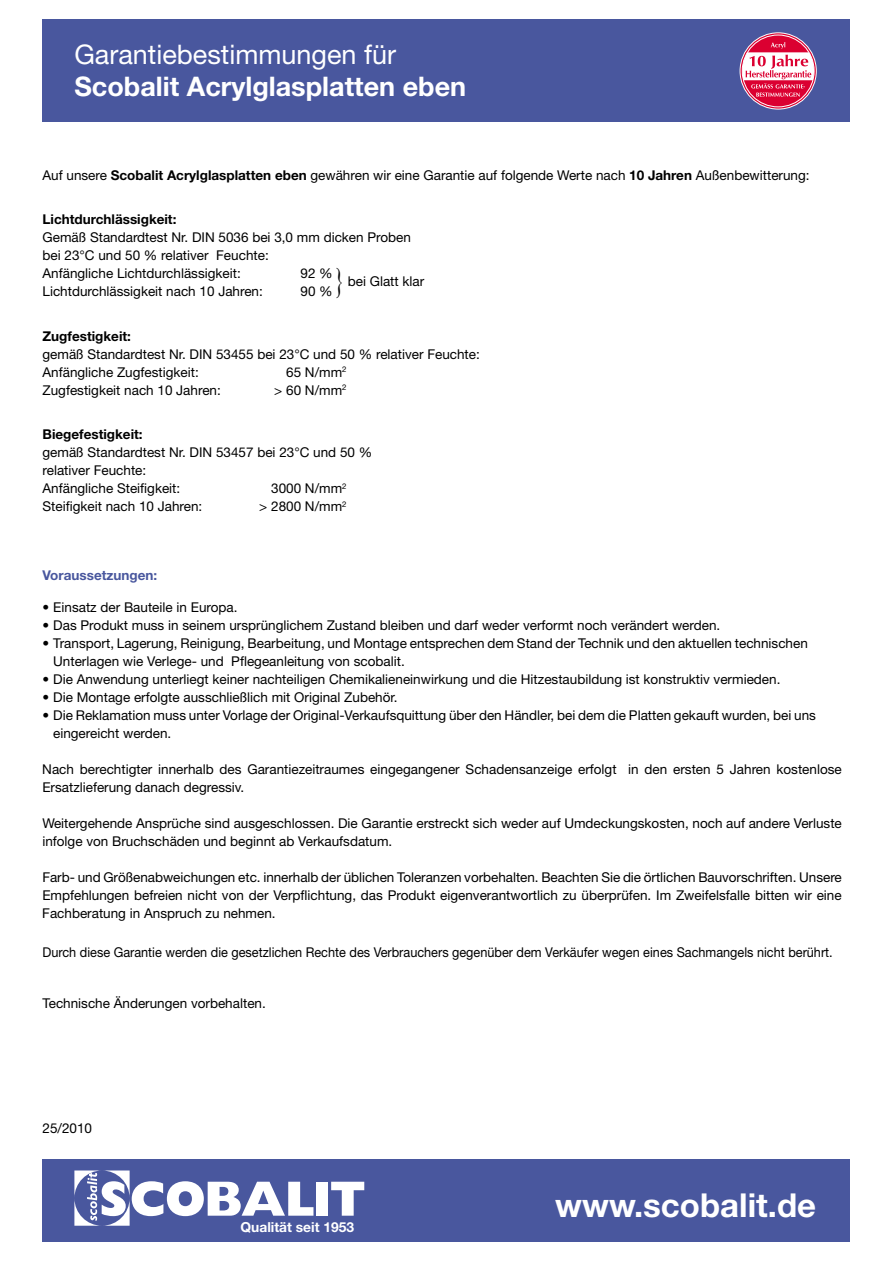
<style>
.page{position:relative;width:893px;height:1263px;background:#fff}
.page>*{position:absolute;margin:0;border:0;box-sizing:border-box;transform-origin:0 0}
.t1{font:700 33px "Helvetica Neue";color:#fff}
.t2{font:33px "Times New Roman";color:#000;scale:.6 1}
.t3{font:700 27px "Helvetica Neue";color:#fff}
.t4{font:27px "Helvetica Neue";color:#fff}
.t5{font:700 13.8px "Helvetica Neue";color:#fff}
.t6{font:13.65px "Helvetica Neue";color:#000}
.t7{font:13.5px/18px "Helvetica Neue";color:#000}
.t8{font:13.5px "Helvetica Neue";color:#000;scale:.94 1}
.t9{font:700 13.5px "Helvetica Neue";color:#000}
.t10{font:700 13.5px "Helvetica Neue";color:#49579e}
.s1{font-weight:700}
</style>
<div class="page">
<div style="left:43px;top:1159px;width:807px;height:83px;background:#49579e"></div>
<div style="left:43px;top:20px;width:807px;height:102px;background:#49579e"></div>
<svg style="left:74px;top:1170px;width:239px;height:56px"></svg>
<div style="left:316px;top:1182px;width:12px;height:34px;background:#fff"></div>
<svg style="left:331px;top:1182px;width:33px;height:34px"></svg>
<svg style="left:740px;top:33px;width:76px;height:76px"></svg>
<svg style="left:739px;top:42px;width:78px;height:55px;background:#db7a97"></svg>
<h2 class="t4" style="left:74px;top:38px;width:323px">Garantiebestimmungen für</h2>
<h2 class="t3" style="left:74px;top:70px;width:393px">Scobalit Acrylglasplatten eben</h2>
<p class="t7" style="left:43px;top:166px;width:769px">Auf unsere <span class="s1">Scobalit Acrylglasplatten eben</span> gewähren wir eine Garantie auf folgende Werte nach <span class="s1">10 Jahren</span> Außenbewitterung:</p>
<p class="t9" style="left:43px;top:211px;width:135px">Lichtdurchlässigkeit:</p>
<p class="t7" style="left:43px;top:228px;width:370px">Gemäß Standardtest Nr. DIN 5036 bei 3,0 mm dicken Proben bei 23°C und 50 % relativer Feuchte:<br>Anfängliche Lichtdurchlässigkeit:</p>
<p class="t7" style="left:301px;top:264px;width:34px">92 %</p>
<h1 class="t2" style="left:335px;top:258px;width:17px">}</h1>
<p class="t7" style="left:348px;top:272px;width:78px">bei Glatt klar</p>
<p class="t7" style="left:43px;top:282px;width:222px">Lichtdurchlässigkeit nach 10 Jahren:</p>
<p class="t7" style="left:301px;top:282px;width:34px">90 %</p>
<p class="t9" style="left:43px;top:328px;width:90px">Zugfestigkeit:</p>
<p class="t7" style="left:43px;top:345px;width:439px">gemäß Standardtest Nr. DIN 53455 bei 23°C und 50 % relativer Feuchte:<br>Anfängliche Zugfestigkeit:</p>
<p class="t7" style="left:286px;top:363px;width:62px">65 N/mm<sup>2</sup></p>
<p class="t7" style="left:43px;top:381px;width:180px">Zugfestigkeit nach 10 Jahren:</p>
<p class="t7" style="left:274px;top:381px;width:74px">&gt; 60 N/mm<sup>2</sup></p>
<p class="t9" style="left:43px;top:426px;width:102px">Biegefestigkeit:</p>
<p class="t7" style="left:43px;top:443px;width:331px">gemäß Standardtest Nr. DIN 53457 bei 23°C und 50 % relativer Feuchte:<br>Anfängliche Steifigkeit:</p>
<p class="t7" style="left:271px;top:479px;width:77px">3000 N/mm<sup>2</sup></p>
<p class="t7" style="left:43px;top:497px;width:161px">Steifigkeit nach 10 Jahren:</p>
<p class="t7" style="left:259px;top:497px;width:89px">&gt; 2800 N/mm<sup>2</sup></p>
<p class="t10" style="left:43px;top:566px;width:116px">Voraussetzungen:</p>
<p class="t7" style="left:43px;top:598px;width:197px">• Einsatz der Bauteile in Europa.</p>
<p class="t7" style="left:43px;top:616px;width:679px">• Das Produkt muss in seinem ursprünglichem Zustand bleiben und darf weder verformt noch verändert werden.</p>
<p class="t7" style="left:53px;top:634px;width:756px;text-indent:-11px">• Transport, Lagerung, Reinigung, Bearbeitung, und Montage entsprechen dem Stand der Technik und den aktuellen technischen<br>Unterlagen wie Verlege- und Pflegeanleitung von scobalit.</p>
<p class="t7" style="left:42px;top:670px;width:739px">• Die Anwendung unterliegt keiner nachteiligen Chemikalieneinwirkung und die Hitzestaubildung ist konstruktiv vermieden.</p>
<p class="t7" style="left:42px;top:688px;width:357px">• Die Montage erfolgte ausschließlich mit Original Zubehör.</p>
<p class="t7" style="left:53px;top:706px;width:764px;text-indent:-11px">• Die Reklamation muss unter Vorlage der Original-Verkaufsquittung über den Händler, bei dem die Platten gekauft wurden, bei uns eingereicht werden.</p>
<p class="t7" style="left:42px;top:760px;width:801px">Nach berechtigter innerhalb des Garantiezeitraumes eingegangener Schadensanzeige erfolgt in den ersten 5 Jahren kostenlose<br>Ersatzlieferung danach degressiv.</p>
<p class="t7" style="left:42px;top:814px;width:801px">Weitergehende Ansprüche sind ausgeschlossen. Die Garantie erstreckt sich weder auf Umdeckungskosten, noch auf andere Verluste infolge von Bruchschäden und beginnt ab Verkaufsdatum.</p>
<p class="t7" style="left:42px;top:868px;width:801px;text-align:justify">Farb- und Größenabweichungen etc. innerhalb der üblichen Toleranzen vorbehalten. Beachten Sie die örtlichen Bauvorschriften. Unsere Empfehlungen befreien nicht von der Verpflichtung, das Produkt eigenverantwortlich zu überprüfen. Im Zweifelsfalle bitten wir eine Fachberatung in Anspruch zu nehmen.</p>
<p class="t8" style="left:43px;top:944px;width:842px">Durch diese Garantie werden die gesetzlichen Rechte des Verbrauchers gegenüber dem Verkäufer wegen eines Sachmangels nicht berührt.</p>
<p class="t7" style="left:43px;top:994px;width:225px">Technische Änderungen vorbehalten.</p>
<p class="t6" style="left:43px;top:1120px;width:51px">25/2010</p>
<p class="t5" style="left:240px;top:1218px;width:115px">Qualität seit 1953</p>
<h1 class="t1" style="left:555px;top:1184px;width:262px">www.scobalit.de</h1>
</div>
